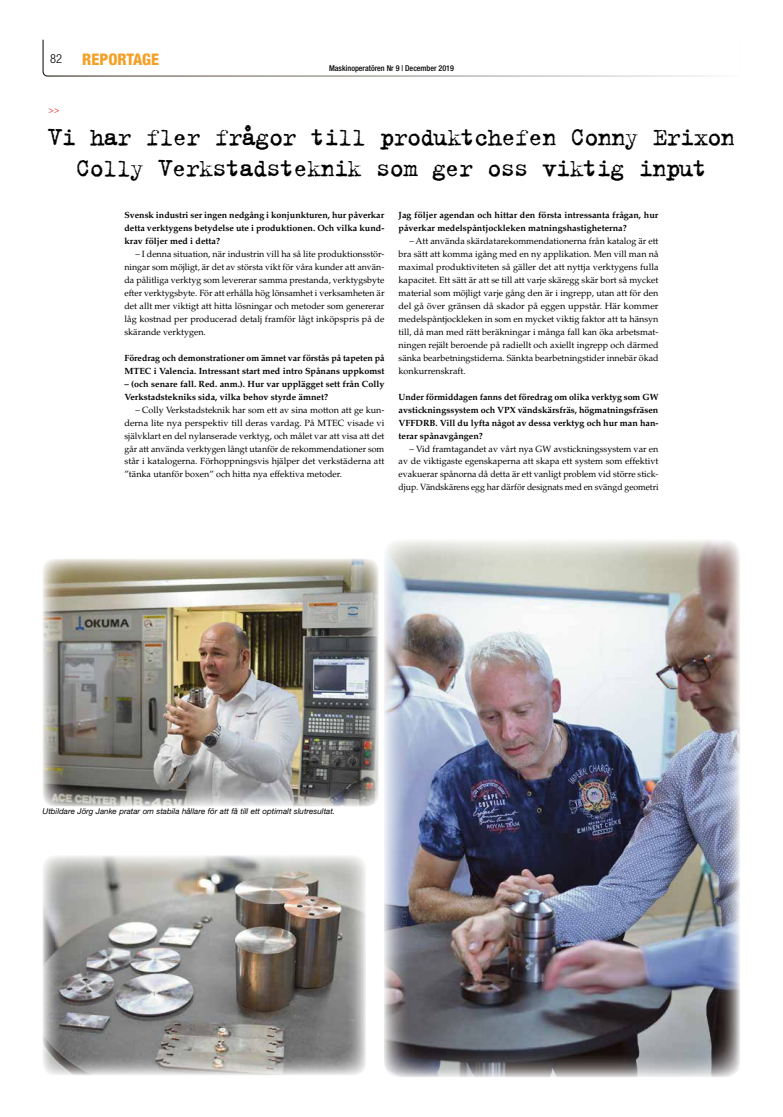
<style>
.page{position:relative;width:783px;height:1117px;background:#fff}
.page>*{position:absolute;margin:0;border:0;box-sizing:border-box;transform-origin:0 0}
.t1{font:27px/31px "Trixie";letter-spacing:-.05em;color:#000;text-align:center}
.t2{font:800 condensed 16px "Helvetica Neue LT Std";color:#f49f25}
.t3{font:9px/13px "Palatino LT Std";color:#000;text-align:justify}
.t4{font:700 9px/13px "Palatino LT Std";color:#000}
.t5{font:9px "Palatino LT Std";color:#d82020}
.t6{font:italic 8px "Helvetica Neue LT Std";color:#000}
.t7{font:500 condensed 8px "Helvetica Neue LT Std";color:#000}
</style>
<div class="page">
<svg style="left:42px;top:39px;width:666px;height:38px"></svg>
<img style="left:43px;top:559px;width:335px;height:247px">
<img style="left:43px;top:855px;width:323px;height:220px">
<img style="left:384px;top:540px;width:356px;height:537px">
<h2 class="t2" style="left:50px;top:50px;width:110px"><sup>82</sup> REPORTAGE</h2>
<p class="t5" style="left:49px;top:104px;width:12px">&gt;&gt;</p>
<p class="t7" style="left:329px;top:63px;width:126px">Maskinoperatören Nr 9 | December 2019</p>
<h1 class="t1" style="left:48px;top:121px;width:688px">Vi har fler frågor till produktchefen Conny Erixon<br>Colly Verkstadsteknik som ger oss viktig input</h1>
<p class="t4" style="left:124px;top:208px;width:261px;text-align:justify">Svensk industri ser ingen nedgång i konjunkturen, hur påverkar detta verktygens betydelse ute i produktionen. Och vilka kund&shy;krav följer med i detta?</p>
<p class="t3" style="left:124px;top:247px;width:261px;text-indent:11px">– I denna situation, när industrin vill ha så lite produktionsstör&shy;ningar som möjligt, är det av största vikt för våra kunder att använ&shy;da pålitliga verktyg som levererar samma prestanda, verktygsbyte efter verktygsbyte. För att erhålla hög lönsamhet i verksamheten är det allt mer viktigt att hitta lösningar och metoder som genererar låg kostnad per producerad detalj framför lågt inköpspris på de skärande verktygen.</p>
<p class="t4" style="left:124px;top:351px;width:261px">Föredrag och demonstrationer om ämnet var förstås på tapeten på<br>MTEC i Valencia. Intressant start med intro Spånans uppkomst</p>
<p class="t4" style="left:124px;top:377px;width:261px">– (och senare fall. Red. anm.). Hur var upplägget sett från Colly<br>Verkstadstekniks sida, vilka behov styrde ämnet?</p>
<p class="t3" style="left:124px;top:403px;width:261px;text-indent:11px">– Colly Verkstadsteknik har som ett av sina motton att ge kun&shy;derna lite nya perspektiv till deras vardag. På MTEC visade vi självklart en del nylanserade verktyg, och målet var att visa att det går att använda verktygen långt utanför de rekommendationer som står i katalogerna. Förhoppningsvis hjälper det verkstäderna att ”tänka utanför boxen” och hitta nya effektiva metoder.</p>
<p class="t4" style="left:398px;top:208px;width:261px">Jag följer agendan och hittar den första intressanta frågan, hur påverkar medelspåntjockleken matningshastigheterna?</p>
<p class="t3" style="left:398px;top:234px;width:261px;text-indent:11px">– Att använda skärdatarekommendationerna från katalog är ett bra sätt att komma igång med en ny applikation. Men vill man nå maximal produktiviteten så gäller det att nyttja verktygens fulla kapacitet. Ett sätt är att se till att varje skäregg skär bort så mycket material som möjligt varje gång den är i ingrepp, utan att för den del gå över gränsen då skador på eggen uppstår. Här kommer medelspåntjockleken in som en mycket viktig faktor att ta hänsyn till, då man med rätt beräkningar i många fall kan öka arbetsmat&shy;ningen rejält beroende på radiellt och axiellt ingrepp och därmed sänka bearbetningstiderna. Sänkta bearbetningstider innebär ökad konkurrenskraft.</p>
<p class="t4" style="left:398px;top:390px;width:261px;text-align:justify">Under förmiddagen fanns det föredrag om olika verktyg som GW avstickningssystem och VPX vändskärsfräs, högmatningsfräsen VFFDRB. Vill du lyfta något av dessa verktyg och hur man han&shy;terar spånavgången?</p>
<p class="t3" style="left:398px;top:442px;width:261px;text-indent:11px">– Vid framtagandet av vårt nya GW avstickningssystem var en av de viktigaste egenskaperna att skapa ett system som effektivt evakuerar spånorna då detta är ett vanligt problem vid större stick&shy;djup. Vändskärens egg har därför designats med en svängd geometri</p>
<p class="t6" style="left:43px;top:807px;width:294px">Utbildare Jörg Janke pratar om stabila hållare för att få till ett optimalt slutresultat.</p>
</div>
